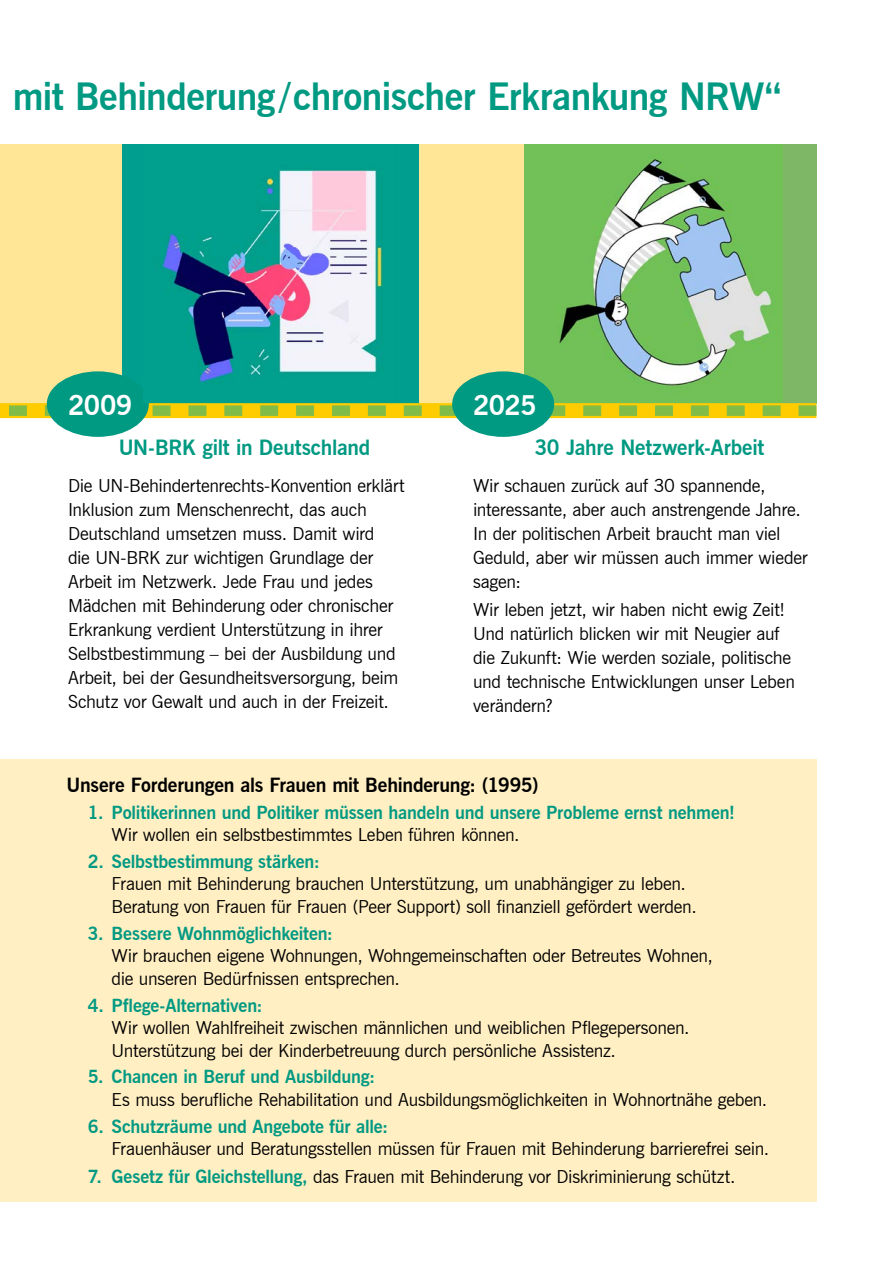
<style>
.page{position:relative;width:893px;height:1263px;background:#fff}
.page>*{position:absolute;margin:0;border:0;box-sizing:border-box;transform-origin:0 0}
.t1{font:700 37.5px "News Gothic BT";letter-spacing:-.015em;color:#009982}
.t2{font:700 27px "News Gothic BT";letter-spacing:-.025em;color:#fff}
.t3{font:700 21px "News Gothic BT";letter-spacing:-.01em;color:#009982}
.t4{font:700 19.5px "News Gothic BT";letter-spacing:-.01em;color:#000}
.t5{font:18px/24px "News Gothic BT";letter-spacing:-.015em;color:#000}
.t6{font:700 18px/22.5px "News Gothic BT";letter-spacing:-.01em;color:#009982}
.s1{font-weight:400;color:#000}
.s2{font-weight:700;color:#009982}
</style>
<div class="page">
<div style="left:0;top:760px;width:816px;height:442px;background:#ffefc3"></div>
<div style="left:0;top:144px;width:813px;height:260px;background:#ffe596"></div>
<div style="left:525px;top:144px;width:291px;height:260px;background:#7eb765"></div>
<div style="left:122px;top:144px;width:296px;height:264px;background:#009e8e"></div>
<div style="left:0;top:403px;width:816px;height:15px;background:#fc0"></div>
<svg style="left:9px;top:405px;width:807px;height:11px"></svg>
<div style="left:47px;top:371px;width:102px;height:66px;background:#009982;border-radius:50%"></div>
<img style="left:524px;top:144px;width:258px;height:258px">
<img style="left:143px;top:170px;width:240px;height:232px">
<div style="left:452px;top:371px;width:102px;height:66px;background:#009982;border-radius:50%"></div>
<h1 class="t1" style="left:13px;top:74px;width:770px">mit Behinderung /chronischer Erkrankung NRW“</h1>
<h2 class="t2" style="left:68px;top:389px;width:66px">2009</h2>
<h2 class="t3" style="left:119px;top:435px;width:253px">UN-BRK gilt in Deutschland</h2>
<p class="t5" style="left:68px;top:473px;width:338px">Die UN-Behindertenrechts-Konvention erklärt Inklusion zum Menschenrecht, das auch Deutschland umsetzen muss. Damit wird<br>die UN-BRK zur wichtigen Grundlage der Arbeit im Netzwerk. Jede Frau und jedes Mädchen mit Behinderung oder chronischer Erkrankung verdient Unterstützung in ihrer Selbstbestimmung – bei der Ausbildung und Arbeit, bei der Gesundheitsversorgung, beim Schutz vor Gewalt und auch in der Freizeit.</p>
<h2 class="t2" style="left:473px;top:389px;width:65px">2025</h2>
<h2 class="t3" style="left:535px;top:435px;width:231px">30 Jahre Netzwerk-Arbeit</h2>
<p class="t5" style="left:473px;top:473px;width:336px">Wir schauen zurück auf 30 spannende, interessante, aber auch anstrengende Jahre.<br>In der politischen Arbeit braucht man viel Geduld, aber wir müssen auch immer wieder sagen:</p>
<p class="t5" style="left:473px;top:597px;width:323px">Wir leben jetzt, wir haben nicht ewig Zeit!<br>Und natürlich blicken wir mit Neugier auf die Zukunft: Wie werden soziale, politische und technische Entwicklungen unser Leben verändern?</p>
<p class="t4" style="left:67px;top:773px;width:473px">Unsere Forderungen als Frauen mit Behinderung: (1995)</p>
<p class="t6" style="left:112px;top:801px;width:625px;text-indent:-24px">1. Politikerinnen und Politiker müssen handeln und unsere Probleme ernst nehmen!<br><span class="s1">Wir wollen ein selbstbestimmtes Leben führen können.</span></p>
<p class="t5" style="left:112px;top:850px;width:587px;line-height:22.5px;text-indent:-24px"><span class="s2">2. Selbstbestimmung stärken:<br></span>Frauen mit Behinderung brauchen Unterstützung, um unabhängiger zu leben.<br>Beratung von Frauen für Frauen (Peer Support) soll finanziell gefördert werden.</p>
<p class="t5" style="left:112px;top:922px;width:603px;line-height:22.5px;text-indent:-24px"><span class="s2">3. Bessere Wohnmöglichkeiten:<br></span>Wir brauchen eigene Wohnungen, Wohngemeinschaften oder Betreutes Wohnen, die unseren Bedürfnissen entsprechen.</p>
<p class="t5" style="left:112px;top:994px;width:580px;line-height:22.5px;text-indent:-24px"><span class="s2">4. Pflege-Alternativen:<br></span>Wir wollen Wahlfreiheit zwischen männlichen und weiblichen Pflegepersonen.<br>Unterstützung bei der Kinderbetreuung durch persönliche Assistenz.</p>
<p class="t5" style="left:112px;top:1065px;width:657px;line-height:22.5px;text-indent:-24px"><span class="s2">5. Chancen in Beruf und Ausbildung:<br></span>Es muss berufliche Rehabilitation und Ausbildungsmöglichkeiten in Wohnortnähe geben.</p>
<p class="t5" style="left:112px;top:1115px;width:659px;line-height:22.5px;text-indent:-24px"><span class="s2">6. Schutzräume und Angebote für alle:<br></span>Frauenhäuser und Beratungsstellen müssen für Frauen mit Behinderung barrierefrei sein.</p>
<p class="t5" style="left:88px;top:1165px;width:649px"><span class="s2">7. Gesetz für Gleichstellung,</span> das Frauen mit Behinderung vor Diskriminierung schützt.</p>
</div>
